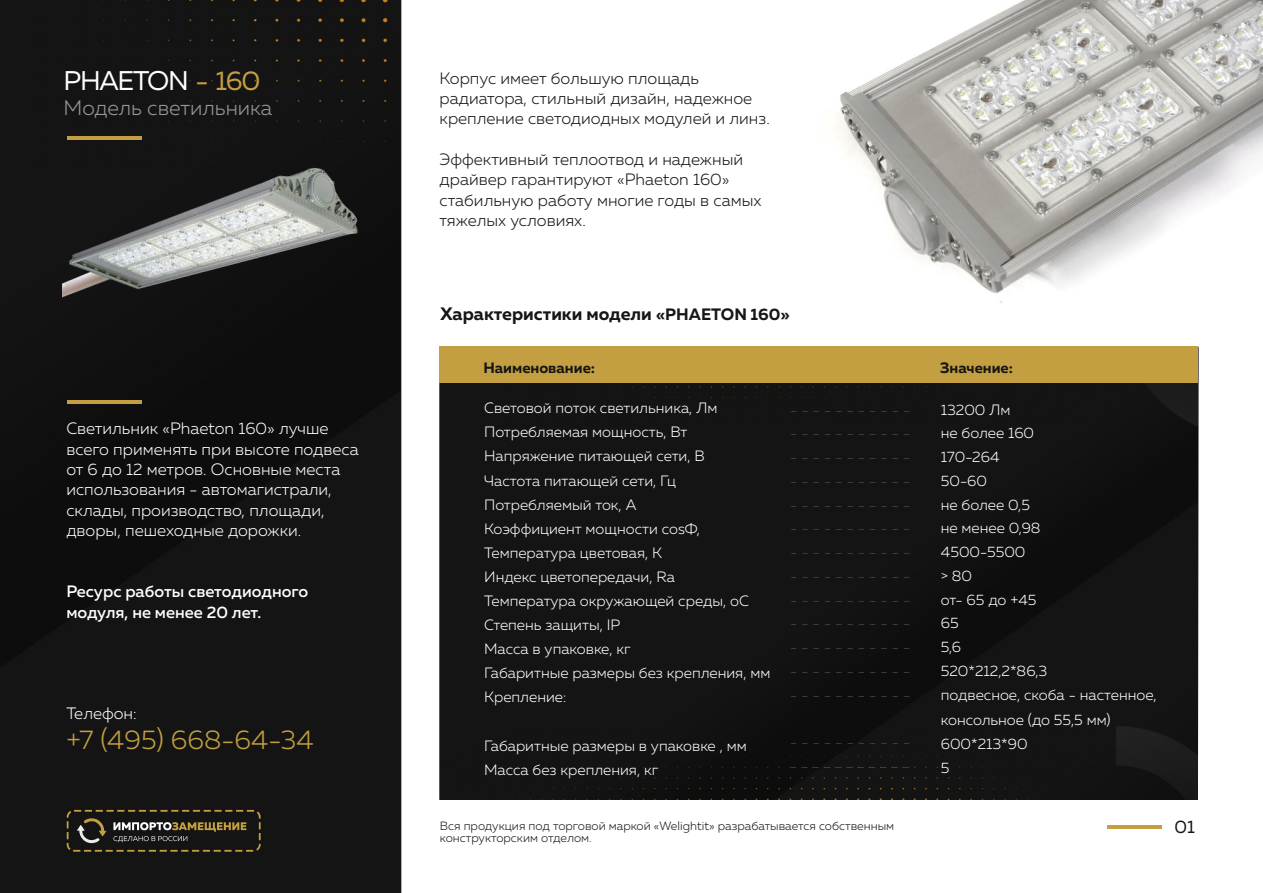
<style>
.page{position:relative;width:1263px;height:893px;background:#fff}
.page>*{position:absolute;margin:0;border:0;box-sizing:border-box;transform-origin:0 0}
.t1{font:300 27px "Muller";color:#c49f41}
.t2{font:27px "Muller";letter-spacing:-.045em;color:#fff}
.t3{font:300 21px "Muller";color:#989899}
.t4{font:700 18px "Muller";color:#151616}
.t5{font:18px "Muller";color:#151616}
.t6{font:300 16.5px/20.4px "Muller";color:#151616}
.t7{font:300 16.5px/20.4px "Muller";color:#fff}
.t8{font:500 16.5px/20.4px "Muller";color:#fff}
.t9{font:300 15px/23.9px "Muller";color:#fff}
.t10{font:100 15px "Muller";color:#818281}
.t11{font:700 15px "Muller";color:#151616}
.t12{font:300 12px/12px "Muller";color:#151616}
.s1{color:#c49f41}
.s2{font-size:16.5px}
</style>
<div class="page">
<img style="left:839px;top:0;width:424px;height:303px">
<div style="left:439px;top:383px;width:759px;height:417px;background:#141414"></div>
<div style="left:0;top:0;width:401px;height:893px;background:#141414"></div>
<hr style="left:67px;top:401px;width:74px;height:3px;background:#c49f41">
<div style="left:439px;top:346px;width:759px;height:37px;background:#c49f41"></div>
<div style="left:67px;top:810px;width:194px;height:42px;border:2px dashed #c49f41;border-radius:6px"></div>
<svg style="left:113px;top:822px;width:133px;height:20px"></svg>
<svg style="left:77px;top:818px;width:30px;height:28px"></svg>
<img style="left:63px;top:117px;width:298px;height:224px">
<hr style="left:1107px;top:826px;width:55px;height:3px;background:#c49f41">
<h1 class="t2" style="left:63px;top:69px;width:198px">PHAETON <span class="s1">- 160</span></h1>
<h2 class="t3" style="left:64px;top:98px;width:210px">Модель светильника</h2>
<p class="t7" style="left:66px;top:419px;width:294px">Светильник «Phaeton 160» лучше всего применять при высоте подвеса от 6 до 12 метров. Основные места использования - автомагистрали, склады, производство, площади, дворы, пешеходные дорожки.</p>
<p class="t8" style="left:66px;top:582px;width:244px">Ресурс работы светодиодного модуля, не менее 20 лет.</p>
<p class="t7" style="left:66px;top:705px;width:72px">Телефон:</p>
<h1 class="t1" style="left:66px;top:728px;width:249px">+7 (495) 668-64-34</h1>
<p class="t6" style="left:439px;top:69px;width:332px">Корпус имеет большую площадь радиатора, стильный дизайн, надежное крепление светодиодных модулей и линз.</p>
<p class="t6" style="left:439px;top:150px;width:323px">Эффективный теплоотвод и надежный драйвер гарантируют «Phaeton 160» стабильную работу многие годы в самых тяжелых условиях.</p>
<p class="t4" style="left:440px;top:306px;width:351px">Характеристики модели <span class="s2">«PHAETON 160»</span></p>
<p class="t11" style="left:483px;top:361px;width:113px">Наименование:</p>
<p class="t9" style="left:484px;top:397px;width:288px">Световой поток светильника, Лм<br>Потребляемая мощность, Вт<br>Напряжение питающей сети, В<br>Частота питающей сети, Гц<br>Потребляемый ток, А<br>Коэффициент мощности cosФ,<br>Температура цветовая, К<br>Индекс цветопередачи, Ra<br>Температура окружающей среды, оС<br>Степень защиты, IP<br>Масса в упаковке, кг<br>Габаритные размеры без крепления, мм<br>Крепление:</p>
<p class="t9" style="left:484px;top:734px;width:264px">Габаритные размеры в упаковке , мм<br>Масса без крепления, кг</p>
<p class="t10" style="left:790px;top:403px;width:122px">- - - - - - - - - - -</p>
<p class="t10" style="left:790px;top:427px;width:122px">- - - - - - - - - - -</p>
<p class="t10" style="left:790px;top:450px;width:122px">- - - - - - - - - - -</p>
<p class="t10" style="left:790px;top:474px;width:122px">- - - - - - - - - - -</p>
<p class="t10" style="left:790px;top:498px;width:122px">- - - - - - - - - - -</p>
<p class="t10" style="left:790px;top:522px;width:122px">- - - - - - - - - - -</p>
<p class="t10" style="left:790px;top:545px;width:122px">- - - - - - - - - - -</p>
<p class="t10" style="left:790px;top:569px;width:122px">- - - - - - - - - - -</p>
<p class="t10" style="left:790px;top:593px;width:122px">- - - - - - - - - - -</p>
<p class="t10" style="left:790px;top:617px;width:122px">- - - - - - - - - - -</p>
<p class="t10" style="left:790px;top:640px;width:122px">- - - - - - - - - - -</p>
<p class="t10" style="left:790px;top:664px;width:122px">- - - - - - - - - - -</p>
<p class="t10" style="left:790px;top:688px;width:122px">- - - - - - - - - - -</p>
<p class="t10" style="left:790px;top:735px;width:122px">- - - - - - - - - - -</p>
<p class="t10" style="left:790px;top:759px;width:122px">- - - - - - - - - - -</p>
<p class="t12" style="left:440px;top:821px;width:456px">Вся продукция под торговой маркой «Welightit» разрабатывается собственным конструкторским отделом.</p>
<p class="t11" style="left:940px;top:361px;width:74px">Значение:</p>
<p class="t9" style="left:941px;top:398px;width:217px">13200 Лм<br>не более 160<br>170-264<br>50-60<br>не более 0,5<br>не менее 0,98<br>4500-5500<br>&gt; 80<br>от- 65 до +45<br>65<br>5,6<br>520*212,2*86,3<br>подвесное, скоба - настенное, консольное (до 55,5 мм)<br>600*213*90<br>5</p>
<p class="t5" style="left:1174px;top:819px;width:22px">01</p>
</div>
